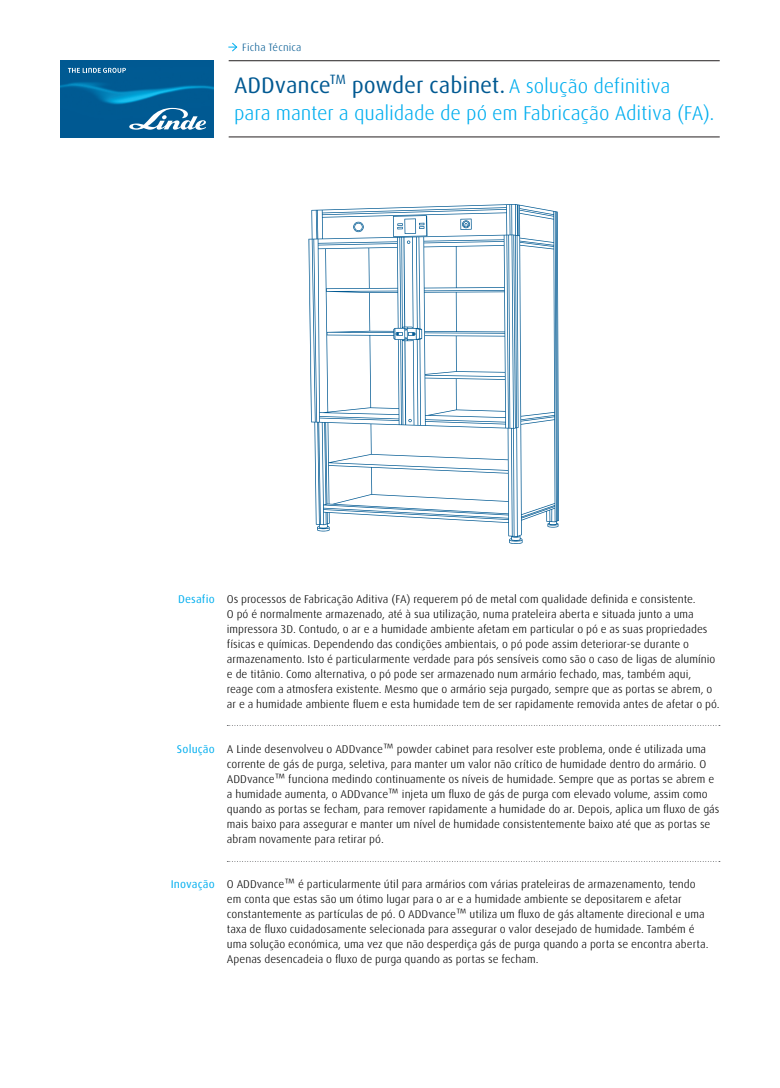
<style>
.page{position:relative;width:780px;height:1088px;background:#fff}
.page>*{position:absolute;margin:0;border:0;box-sizing:border-box;transform-origin:0 0}
._06_Drucknorm{font:22.5px "Linde Dax Global";letter-spacing:-.005em;color:#005992}
._06_Drucknorm-2{font:300 20px "Linde Dax Global";letter-spacing:-.005em;color:#00aeef}
.t1{font:300 11.25px/15px "Linde Dax Global";color:#000}
.t2{font:11.25px "Linde Dax Global";letter-spacing:.01em;color:#00aeef}
.t3{font:300 10.62px "Linde Dax Global";letter-spacing:.01em;color:#005992}
.s1{font-weight:300;font-size:20px;color:#00aeef}
</style>
<div class="page">
<hr style="left:229px;top:60px;width:490px;height:1px;background:#231f20">
<hr style="left:229px;top:137px;width:490px;height:1px;background:#231f20">
<img style="left:60px;top:60px;width:153px;height:77px">
<svg style="left:129px;top:108px;width:77px;height:22px"></svg>
<svg style="left:68px;top:68px;width:58px;height:5px"></svg>
<svg style="left:228px;top:42px;width:9px;height:10px"></svg>
<svg style="left:308px;top:204px;width:251px;height:340px"></svg>
<svg style="left:395px;top:332px;width:20px;height:4px"></svg>
<svg style="left:353px;top:222px;width:11px;height:10px"></svg>
<svg style="left:408px;top:419px;width:4px;height:3px"></svg>
<svg style="left:460px;top:219px;width:11px;height:11px"></svg>
<svg style="left:393px;top:215px;width:34px;height:29px"></svg>
<svg style="left:227px;top:861px;width:493px;height:1px"></svg>
<svg style="left:227px;top:725px;width:493px;height:1px"></svg>
<p class="t3" style="left:242px;top:41px;width:61px">Ficha Técnica</p>
<p class="_06_Drucknorm" style="left:234px;top:72px;width:438px">ADDvance<sup>TM</sup> powder cabinet. <span class="s1">A solução definitiva</span></p>
<p class="_06_Drucknorm-2" style="left:234px;top:101px;width:482px">para manter a qualidade de pó em Fabricação Aditiva (FA).</p>
<p class="t2" style="left:178px;top:592px;width:38px">Desafio</p>
<p class="t2" style="left:177px;top:742px;width:39px">Solução</p>
<p class="t2" style="left:171px;top:877px;width:46px">Inovação</p>
<p class="t1" style="left:227px;top:591px;width:494px">Os processos de Fabricação Aditiva (FA) requerem pó de metal com qualidade definida e consistente.<br>O pó é normalmente armazenado, até à sua utilização, numa prateleira aberta e situada junto a uma impressora 3D. Contudo, o ar e a humidade ambiente afetam em particular o pó e as suas propriedades físicas e químicas. Dependendo das condições ambientais, o pó pode assim deteriorar-se durante o armazenamento. Isto é particularmente verdade para pós sensíveis como são o caso de ligas de alumínio e de titânio. Como alternativa, o pó pode ser armazenado num armário fechado, mas, também aqui, reage com a atmosfera existente. Mesmo que o armário seja purgado, sempre que as portas se abrem, o ar e a humidade ambiente fluem e esta humidade tem de ser rapidamente removida antes de afetar o pó.</p>
<p class="t1" style="left:227px;top:741px;width:494px">A Linde desenvolveu o ADDvance™ powder cabinet para resolver este problema, onde é utilizada uma corrente de gás de purga, seletiva, para manter um valor não crítico de humidade dentro do armário. O ADDvance™ funciona medindo continuamente os níveis de humidade. Sempre que as portas se abrem e a humidade aumenta, o ADDvance™ injeta um fluxo de gás de purga com elevado volume, assim como quando as portas se fecham, para remover rapidamente a humidade do ar. Depois, aplica um fluxo de gás mais baixo para assegurar e manter um nível de humidade consistentemente baixo até que as portas se abram novamente para retirar pó.</p>
<p class="t1" style="left:227px;top:876px;width:483px">O ADDvance™ é particularmente útil para armários com várias prateleiras de armazenamento, tendo em conta que estas são um ótimo lugar para o ar e a humidade ambiente se depositarem e afetar constantemente as partículas de pó. O ADDvance™ utiliza um fluxo de gás altamente direcional e uma taxa de fluxo cuidadosamente selecionada para assegurar o valor desejado de humidade. Também é uma solução económica, uma vez que não desperdiça gás de purga quando a porta se encontra aberta.<br>Apenas desencadeia o fluxo de purga quando as portas se fecham.</p>
</div>
